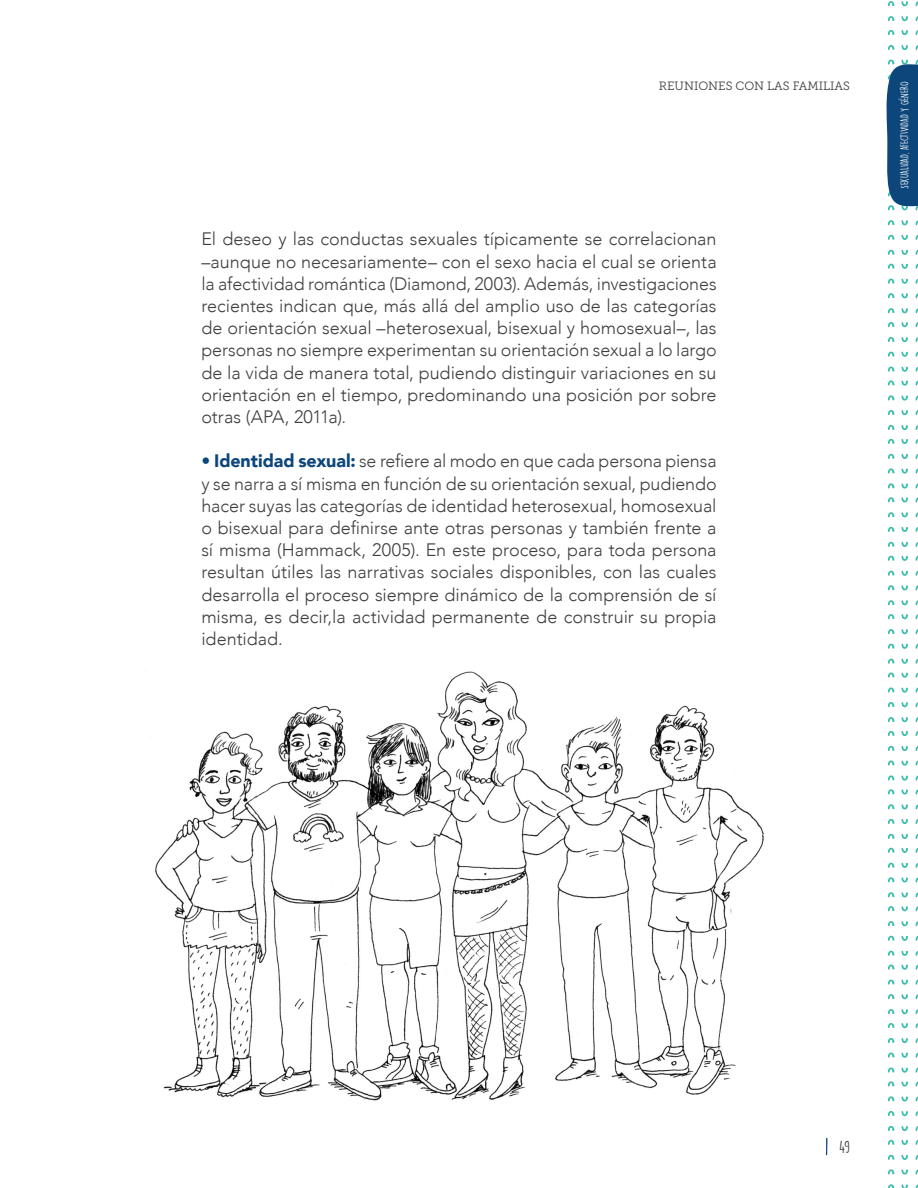
<style>
.page{position:relative;width:918px;height:1188px;background:#fff}
.page>*{position:absolute;margin:0;border:0;box-sizing:border-box;transform-origin:0 0}
.parrafo_general{font:300 18px/22.2px "Avenir";color:#3e3e3f;text-align:justify}
.t1{font:15px "DK Lemon Yellow Sun";color:#3e3e3f}
.t2{font:12px "Museo Slab 300";color:#3e3e3f}
.t3{font:10.5px "DK Lemon Yellow Sun";letter-spacing:-.03em;color:#fff}
.s1{font-weight:900;color:#0d467b}
</style>
<div class="page">
<svg style="left:888px;top:1px;width:30px;height:1187px"></svg>
<svg style="left:826px;top:1138px;width:1px;height:17px"></svg>
<svg style="left:886px;top:64px;width:32px;height:143px;background:#215686"></svg>
<img style="left:155px;top:671px;width:609px;height:430px">
<p class="t2" style="left:659px;top:79px;width:192px">REUNIONES CON LAS FAMILIAS</p>
<p class="parrafo_general" style="left:201px;top:228px;width:517px">El deseo y las conductas sexuales típicamente se correlacionan –aunque no necesariamente– con el sexo hacia el cual se orienta la afectividad romántica (Diamond, 2003). Además, investigaciones recientes indican que, más allá del amplio uso de las categorías de orientación sexual –heterosexual, bisexual y homosexual–, las personas no siempre experimentan su orientación sexual a lo largo de la vida de manera total, pudiendo distinguir variaciones en su orientación en el tiempo, predominando una posición por sobre otras (APA, 2011a).</p>
<p class="parrafo_general" style="left:201px;top:450px;width:517px"><span class="s1">• Identidad sexual:</span> se refiere al modo en que cada persona piensa y se narra a sí misma en función de su orientación sexual, pudiendo hacer suyas las categorías de identidad heterosexual, homosexual o bisexual para definirse ante otras personas y también frente a sí misma (Hammack, 2005). En este proceso, para toda persona resultan útiles las narrativas sociales disponibles, con las cuales desarrolla el proceso siempre dinámico de la comprensión de sí misma, es decir,la actividad permanente de construir su propia identidad.</p>
<p class="t3" style="left:898px;top:189px;width:109px;rotate:-90deg">SEXUALIDAD, AFECTIVIDAD Y GÉNERO</p>
<p class="t1" style="left:839px;top:1138px;width:12px">49</p>
</div>
